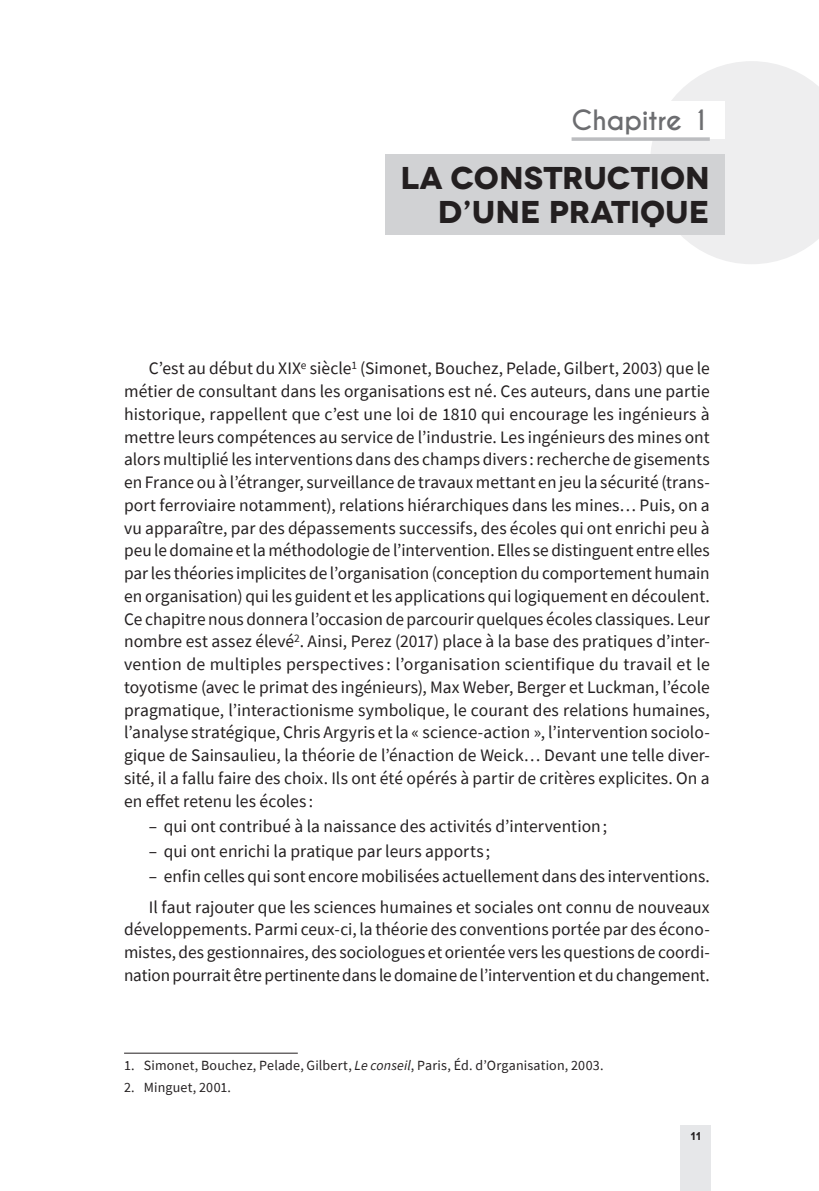
<style>
.page{position:relative;width:819px;height:1191px;background:#fff}
.page>*{position:absolute;margin:0;border:0;box-sizing:border-box;transform-origin:0 0}
.t1{font:700 31.5px/33.9px "Novecentowide";color:#231f20;text-align:right}
.t2{font:700 26.25px "Caviar Dreams";letter-spacing:-.01em;color:#6c6d70}
.t3{font:17.5px/22.8px "Source Sans Pro";color:#231f20;text-align:justify}
.t4{font:14px "Source Sans Pro";letter-spacing:.01em;color:#231f20}
.t5{font:600 11.38px "Novecentowide";color:#231f20}
.s1{font-style:italic}
</style>
<div class="page">
<div style="left:680px;top:1125px;width:30px;height:66px;background:#e6e7e9"></div>
<svg style="left:651px;top:61px;width:168px;height:203px"></svg>
<div style="left:566px;top:102px;width:158px;height:37px;background:#fff"></div>
<svg style="left:571px;top:137px;width:138px;height:4px"></svg>
<div style="left:385px;top:154px;width:339px;height:81px;background:#d1d2d4"></div>
<hr style="left:124px;top:1052px;width:174px;height:1px;background:#231f20">
<h2 class="t2" style="left:571px;top:104px;width:140px">Chapitre 1</h2>
<h1 class="t1" style="left:400px;top:161px;width:311px">LA CONSTRUCTION<br>D’UNE PRATIQUE</h1>
<p class="t3" style="left:124px;top:357px;width:587px;text-indent:25px">C’est au début du XIX<sup>e</sup> siècle<sup>1</sup> (Simonet, Bouchez, Pelade, Gilbert, 2003) que le métier de consultant dans les organisations est né. Ces auteurs, dans une partie historique, rappellent que c’est une loi de 1810 qui encourage les ingénieurs à mettre leurs compétences au service de l’industrie. Les ingénieurs des mines ont alors multiplié les interventions dans des champs divers : recherche de gisements en France ou à l’étranger, surveillance de travaux mettant en jeu la sécurité (trans&shy;port ferroviaire notamment), relations hiérarchiques dans les mines… Puis, on a vu apparaître, par des dépassements successifs, des écoles qui ont enrichi peu à peu le domaine et la méthodologie de l’intervention. Elles se distinguent entre elles par les théories implicites de l’organisation (conception du comportement humain en organisation) qui les guident et les applications qui logiquement en découlent.<br>Ce chapitre nous donnera l’occasion de parcourir quelques écoles classiques. Leur nombre est assez élevé<sup>2</sup>. Ainsi, Perez (2017) place à la base des pratiques d’inter&shy;vention de multiples perspectives : l’organisation scientifique du travail et le toyotisme (avec le primat des ingénieurs), Max Weber, Berger et Luckman, l’école pragmatique, l’interactionisme symbolique, le courant des relations humaines, l’analyse stratégique, Chris Argyris et la « science-action », l’intervention sociolo&shy;gique de Sainsaulieu, la théorie de l’énaction de Weick… Devant une telle diver&shy;sité, il a fallu faire des choix. Ils ont été opérés à partir de critères explicites. On a en effet retenu les écoles :</p>
<p class="t3" style="left:149px;top:814px;width:460px">– qui ont contribué à la naissance des activités d’intervention;</p>
<p class="t3" style="left:149px;top:840px;width:343px">– qui ont enrichi la pratique par leurs apports ;</p>
<p class="t3" style="left:149px;top:861px;width:562px;line-height:30.3px">– enfin celles qui sont encore mobilisées actuellement dans des interventions.<br>Il faut rajouter que les sciences humaines et sociales ont connu de nouveaux</p>
<p class="t3" style="left:124px;top:918px;width:587px">développements. Parmi ceux-ci, la théorie des conventions portée par des écono&shy;mistes, des gestionnaires, des sociologues et orientée vers les questions de coordi&shy;nation pourrait être pertinente dans le domaine de l’intervention et du changement.</p>
<p class="t4" style="left:124px;top:1056px;width:481px">1. Simonet, Bouchez, Pelade, Gilbert, <span class="s1">Le conseil</span>, Paris, Éd. d’Organisation, 2003.</p>
<p class="t4" style="left:124px;top:1078px;width:108px">2. Minguet, 2001.</p>
<p class="t5" style="left:690px;top:1128px;width:12px">11</p>
</div>
